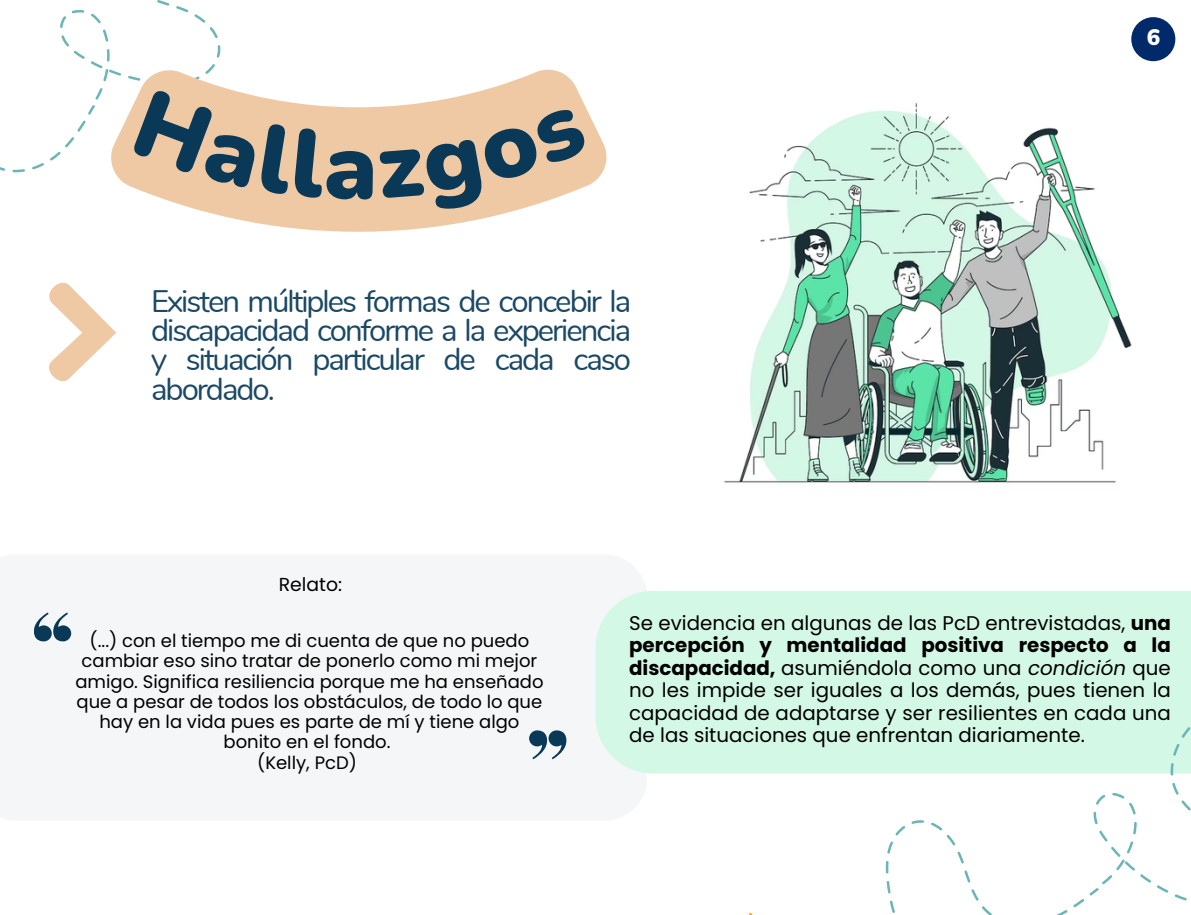
<style>
.page{position:relative;width:1191px;height:915px;background:#fff}
.page>*{position:absolute;margin:0;border:0;box-sizing:border-box;transform-origin:0 0}
.t1{font:31.05px/29.2px "Nunito";letter-spacing:-.065em;color:#1b4965;text-align:justify}
.t2{font:900 22.5px "Nunito";color:#fff}
.t3{font:19.8px/22.5px "Poppins";color:#000;text-align:justify}
.t4{font:18.75px "Poppins";color:#000}
.t5{font:18px/20.2px "Poppins";color:#000;text-align:center}
.s1{font-weight:700}
.s2{font-style:italic}
</style>
<div class="page">
<div style="left:0;top:555px;width:647px;height:265px;background:#f4f6f7"></div>
<div style="left:595px;top:591px;width:595px;height:182px;background:#d4f8e6"></div>
<svg style="left:529px;top:730px;width:37px;height:29px"></svg>
<svg style="left:34px;top:612px;width:37px;height:29px"></svg>
<img style="left:724px;top:103px;width:408px;height:380px">
<svg style="left:49px;top:282px;width:67px;height:100px"></svg>
<svg style="left:373px;top:70px;width:233px;height:162px"></svg>
<div style="left:1131px;top:17px;width:44px;height:44px;background:#002a69;border-radius:50%"></div>
<svg style="left:698px;top:691px;width:492px;height:223px"></svg>
<div style="left:0;top:740px;width:233px;height:80px;background:#f4f6f7"></div>
<img style="left:707px;top:699px;width:214px;height:145px">
<img style="left:927px;top:645px;width:222px;height:173px">
<svg style="left:0;top:0;width:373px;height:232px"></svg>
<div style="left:379px;top:105px;width:210px;height:107px;background:#efc9a4"></div>
<p class="t1" style="left:151px;top:287px;width:481px">Existen múltiples formas de concebir la discapacidad conforme a la experiencia y situación particular de cada caso abordado.</p>
<p class="t2" style="left:1146px;top:22px;width:15px">6</p>
<p class="t4" style="left:279px;top:571px;width:65px">Relato:</p>
<p class="t5" style="left:75px;top:630px;width:469px">(...) con el tiempo me di cuenta de que no puedo cambiar eso sino tratar de ponerlo como mi mejor amigo. Significa resiliencia porque me ha enseñado que a pesar de todos los obstáculos, de todo lo que hay en la vida pues es parte de mí y tiene algo bonito en el fondo.</p>
<p class="t5" style="left:257px;top:752px;width:101px">(Kelly, PcD)</p>
<p class="t3" style="left:629px;top:611px;width:543px">Se evidencia en algunas de las PcD entrevistadas, <span class="s1">una percepción y mentalidad positiva respecto a la discapacidad,</span> asumiéndola como una <span class="s2">condición</span> que no les impide ser iguales a los demás, pues tienen la capacidad de adaptarse y ser resilientes en cada una de las situaciones que enfrentan diariamente.</p>
</div>
